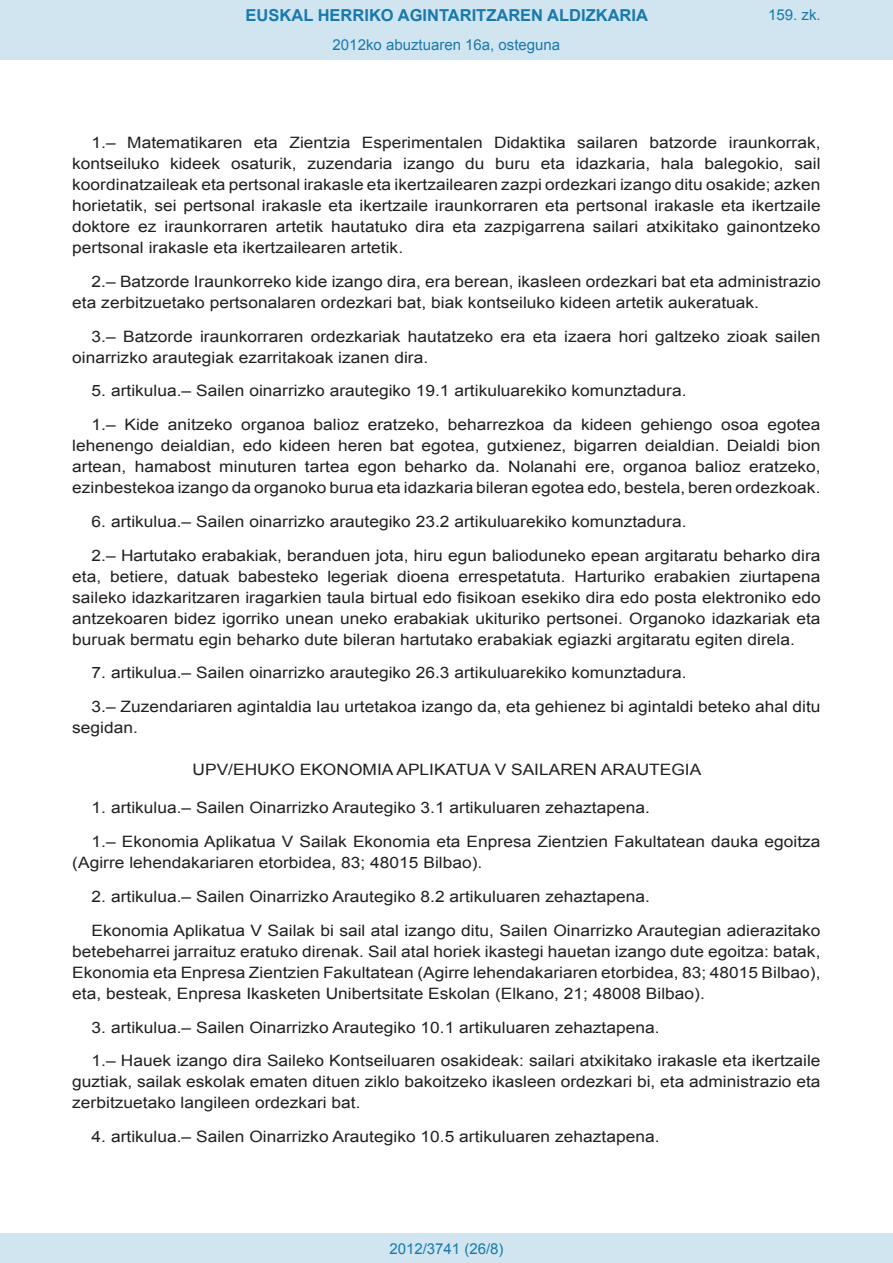
<style>
.page{position:relative;width:893px;height:1263px;background:#fff}
.page>*{position:absolute;margin:0;border:0;box-sizing:border-box;transform-origin:0 0}
.t1{font:700 16.5px "Arial";color:#1879ad}
.BOPVDetalleNivel1{font:15.6px/21px "Arial";color:#231f20;text-align:justify;scale:1.11 1}
.BOPVDetalle{font:15.6px/21px "Arial";color:#231f20;text-align:justify;scale:1.11 1}
.BOPVClave{font:15.6px "Arial";color:#231f20;scale:1.11 1}
.Paginacion_Centro{font:15px "Arial";color:#1879ad}
</style>
<div class="page">
<div style="left:0;top:0;width:893px;height:60px;background:#d0e5f0"></div>
<div style="left:0;top:1233px;width:893px;height:30px;background:#d0e5f0"></div>
<p class="t1" style="left:246px;top:4px;width:404px">EUSKAL HERRIKO AGINTARITZAREN ALDIZKARIA</p>
<p class="Paginacion_Centro" style="left:333px;top:35px;width:229px">2012ko abuztuaren 16a, osteguna</p>
<p class="Paginacion_Centro" style="left:768px;top:5px;width:54px">159. zk.</p>
<p class="BOPVDetalleNivel1" style="left:72px;top:132px;width:676px;text-indent:19px">1.– Matematikaren eta Zientzia Esperimentalen Didaktika sailaren batzorde iraunkorrak, kontseiluko kideek osaturik, zuzendaria izango du buru eta idazkaria, hala balegokio, sail koordinatzaileak eta pertsonal irakasle eta ikertzailearen zazpi ordezkari izango ditu osakide; azken horietatik, sei pertsonal irakasle eta ikertzaile iraunkorraren eta pertsonal irakasle eta ikertzaile doktore ez iraunkorraren artetik hautatuko dira eta zazpigarrena sailari atxikitako gainontzeko pertsonal irakasle eta ikertzailearen artetik.</p>
<p class="BOPVDetalleNivel1" style="left:72px;top:271px;width:676px;text-indent:19px">2.– Batzorde Iraunkorreko kide izango dira, era berean, ikasleen ordezkari bat eta administrazio eta zerbitzuetako pertsonalaren ordezkari bat, biak kontseiluko kideen artetik aukeratuak.</p>
<p class="BOPVDetalleNivel1" style="left:72px;top:326px;width:676px;text-indent:19px">3.– Batzorde iraunkorraren ordezkariak hautatzeko era eta izaera hori galtzeko zioak sailen oinarrizko arautegiak ezarritakoak izanen dira.</p>
<p class="BOPVDetalleNivel1" style="left:92px;top:381px;width:537px">5. artikulua.– Sailen oinarrizko arautegiko 19.1 artikuluarekiko komunztadura.</p>
<p class="BOPVDetalleNivel1" style="left:72px;top:414px;width:676px;text-indent:19px">1.– Kide anitzeko organoa balioz eratzeko, beharrezkoa da kideen gehiengo osoa egotea lehenengo deialdian, edo kideen heren bat egotea, gutxienez, bigarren deialdian. Deialdi bion artean, hamabost minuturen tartea egon beharko da. Nolanahi ere, organoa balioz eratzeko, ezinbestekoa izango da organoko burua eta idazkaria bileran egotea edo, bestela, beren ordezkoak.</p>
<p class="BOPVDetalleNivel1" style="left:92px;top:511px;width:537px">6. artikulua.– Sailen oinarrizko arautegiko 23.2 artikuluarekiko komunztadura.</p>
<p class="BOPVDetalleNivel1" style="left:72px;top:545px;width:676px;text-indent:19px">2.– Hartutako erabakiak, beranduen jota, hiru egun balioduneko epean argitaratu beharko dira eta, betiere, datuak babesteko legeriak dioena errespetatuta. Harturiko erabakien ziurtapena saileko idazkaritzaren iragarkien taula birtual edo fisikoan esekiko dira edo posta elektroniko edo antzekoaren bidez igorriko unean uneko erabakiak ukituriko pertsonei. Organoko idazkariak eta buruak bermatu egin beharko dute bileran hartutako erabakiak egiazki argitaratu egiten direla.</p>
<p class="BOPVDetalleNivel1" style="left:92px;top:663px;width:537px">7. artikulua.– Sailen oinarrizko arautegiko 26.3 artikuluarekiko komunztadura.</p>
<p class="BOPVDetalleNivel1" style="left:72px;top:696px;width:676px;text-indent:19px">3.– Zuzendariaren agintaldia lau urtetakoa izango da, eta gehienez bi agintaldi beteko ahal ditu segidan.</p>
<p class="BOPVClave" style="left:193px;top:760px;width:460px">UPV/EHUKO EKONOMIA APLIKATUA V SAILAREN ARAUTEGIA</p>
<p class="BOPVDetalle" style="left:92px;top:798px;width:504px">1. artikulua.– Sailen Oinarrizko Arautegiko 3.1 artikuluaren zehaztapena.</p>
<p class="BOPVDetalle" style="left:72px;top:831px;width:676px;text-indent:19px">1.– Ekonomia Aplikatua V Sailak Ekonomia eta Enpresa Zientzien Fakultatean dauka egoitza (Agirre lehendakariaren etorbidea, 83; 48015 Bilbao).</p>
<p class="BOPVDetalle" style="left:92px;top:886px;width:504px">2. artikulua.– Sailen Oinarrizko Arautegiko 8.2 artikuluaren zehaztapena.</p>
<p class="BOPVDetalle" style="left:72px;top:920px;width:676px;text-indent:19px">Ekonomia Aplikatua V Sailak bi sail atal izango ditu, Sailen Oinarrizko Arautegian adierazitako betebeharrei jarraituz eratuko direnak. Sail atal horiek ikastegi hauetan izango dute egoitza: batak, Ekonomia eta Enpresa Zientzien Fakultatean (Agirre lehendakariaren etorbidea, 83; 48015 Bilbao), eta, besteak, Enpresa Ikasketen Unibertsitate Eskolan (Elkano, 21; 48008 Bilbao).</p>
<p class="BOPVDetalle" style="left:92px;top:1017px;width:513px">3. artikulua.– Sailen Oinarrizko Arautegiko 10.1 artikuluaren zehaztapena.</p>
<p class="BOPVDetalle" style="left:72px;top:1050px;width:676px;text-indent:19px">1.– Hauek izango dira Saileko Kontseiluaren osakideak: sailari atxikitako irakasle eta ikertzaile guztiak, sailak eskolak ematen dituen ziklo bakoitzeko ikasleen ordezkari bi, eta administrazio eta zerbitzuetako langileen ordezkari bat.</p>
<p class="BOPVDetalle" style="left:92px;top:1126px;width:513px">4. artikulua.– Sailen Oinarrizko Arautegiko 10.5 artikuluaren zehaztapena.</p>
<p class="Paginacion_Centro" style="left:389px;top:1238px;width:116px">2012/3741 (26/8)</p>
</div>
